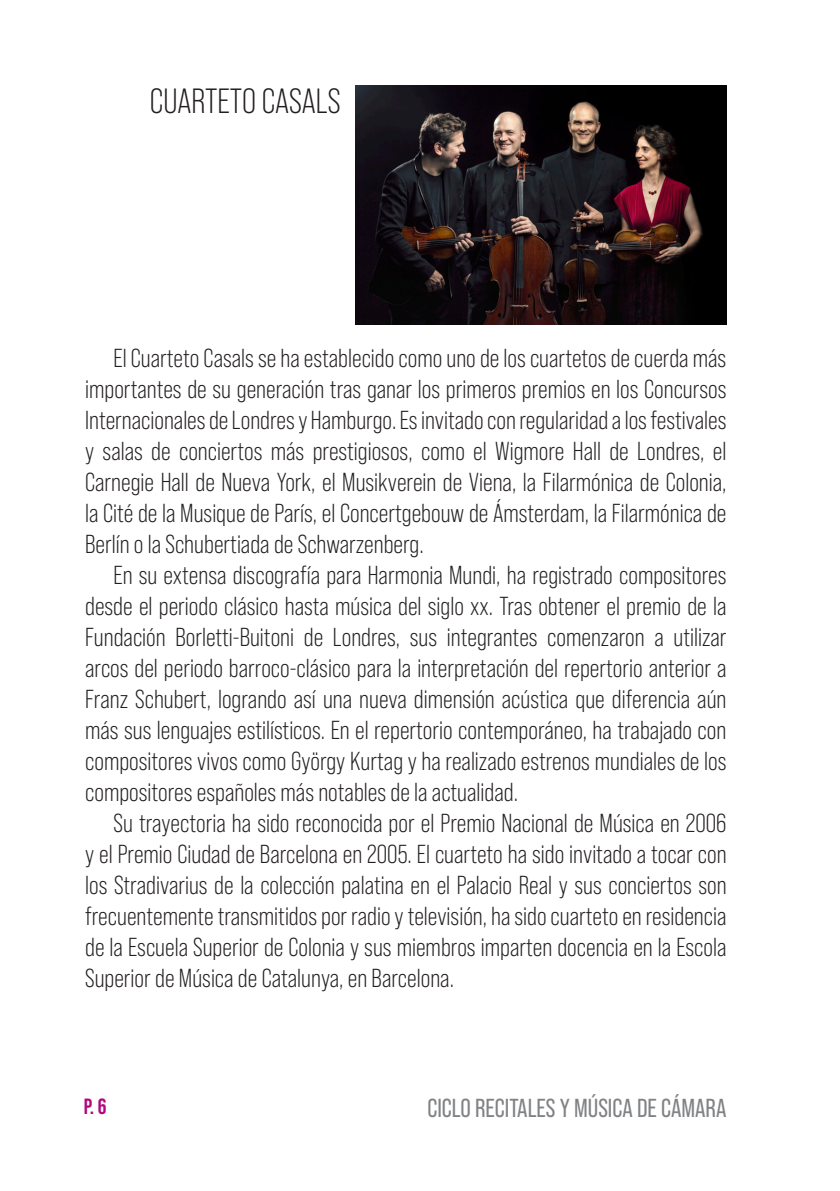
<style>
.page{position:relative;width:840px;height:1191px;background:#fff}
.page>*{position:absolute;margin:0;border:0;box-sizing:border-box;transform-origin:0 0}
.t1{font:35px "Bebas Neue Pro";color:#231f20}
.t2{font:26px/31px "Bebas Neue Pro";color:#231f20;text-align:justify}
.t3{font:26px "Bebas Neue Pro";color:#808285}
.t4{font:700 22px "Bebas Neue Pro";color:#b3087d}
</style>
<div class="page">
<img style="left:355px;top:85px;width:371px;height:240px">
<p class="t1" style="left:150px;top:82px;width:192px">CUARTETO CASALS</p>
<p class="t2" style="left:85px;top:342px;width:642px;text-indent:28px">El Cuarteto Casals se ha establecido como uno de los cuartetos de cuerda más importantes de su generación tras ganar los primeros premios en los Concursos Internacionales de Londres y Hamburgo. Es invitado con regularidad a los festivales y salas de conciertos más prestigiosos, como el Wigmore Hall de Londres, el Carnegie Hall de Nueva York, el Musikverein de Viena, la Filarmónica de Colonia, la Cité de la Musique de París, el Concertgebouw de Ámsterdam, la Filarmónica de Berlín o la Schubertiada de Schwarzenberg.</p>
<p class="t2" style="left:85px;top:559px;width:642px;text-indent:28px">En su extensa discografía para Harmonia Mundi, ha registrado compositores desde el periodo clásico hasta música del siglo xx. Tras obtener el premio de la Fundación Borletti-Buitoni de Londres, sus integrantes comenzaron a utilizar arcos del periodo barroco-clásico para la interpretación del repertorio anterior a Franz Schubert, logrando así una nueva dimensión acústica que diferencia aún más sus lenguajes estilísticos. En el repertorio contemporáneo, ha trabajado con compositores vivos como György Kurtag y ha realizado estrenos mundiales de los compositores españoles más notables de la actualidad.</p>
<p class="t2" style="left:85px;top:807px;width:642px;text-indent:28px">Su trayectoria ha sido reconocida por el Premio Nacional de Música en 2006 y el Premio Ciudad de Barcelona en 2005. El cuarteto ha sido invitado a tocar con los Stradivarius de la colección palatina en el Palacio Real y sus conciertos son frecuentemente transmitidos por radio y televisión, ha sido cuarteto en residencia de la Escuela Superior de Colonia y sus miembros imparten docencia en la Escola Superior de Música de Catalunya, en Barcelona.</p>
<p class="t4" style="left:84px;top:1094px;width:24px">P. 6</p>
<p class="t3" style="left:427px;top:1093px;width:300px">CICLO RECITALES Y MÚSICA DE CÁMARA</p>
</div>
